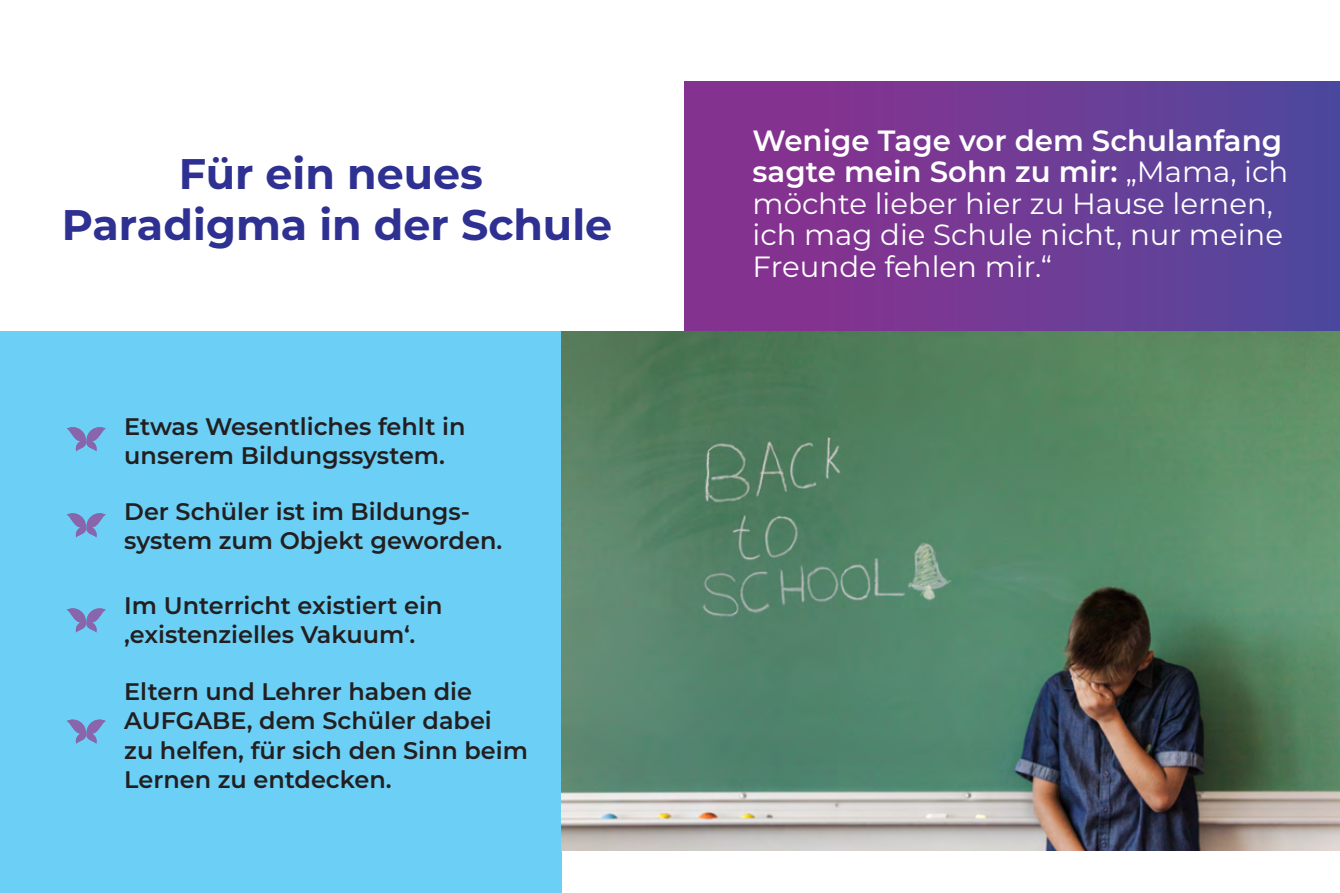
<style>
.page{position:relative;width:1340px;height:893px;background:#fff}
.page>*{position:absolute;margin:0;border:0;box-sizing:border-box;transform-origin:0 0}
.t1{font:700 42.75px/51.3px "Montserrat";color:#2e3092;text-align:center}
.t2{font:29.25px/31.5px "Montserrat";color:#fff}
.t3{font:600 23.85px/29.2px "Montserrat";color:#231f20}
.s1{font-weight:600}
</style>
<div class="page">
<div style="left:684px;top:82px;width:655px;height:253px;background:linear-gradient(to right,#8e2f8e,#51489d)"></div>
<div style="left:0;top:331px;width:561px;height:562px;background:#6bcff6"></div>
<img style="left:561px;top:331px;width:778px;height:520px">
<svg style="left:67px;top:427px;width:39px;height:24px"></svg>
<svg style="left:67px;top:513px;width:39px;height:24px"></svg>
<svg style="left:67px;top:608px;width:39px;height:25px"></svg>
<svg style="left:67px;top:719px;width:39px;height:25px"></svg>
<h1 class="t1" style="left:62px;top:146px;width:552px">Für ein neues<br>Paradigma in der Schule</h1>
<p class="t3" style="left:124px;top:410px;width:343px">Etwas Wesentliches fehlt in unserem Bildungssystem.</p>
<p class="t3" style="left:124px;top:495px;width:379px">Der Schüler ist im Bildungs&shy;system zum Objekt geworden.</p>
<p class="t3" style="left:124px;top:590px;width:320px">Im Unterricht existiert ein ‚existenzielles Vakuum‘.</p>
<p class="t3" style="left:124px;top:676px;width:405px">Eltern und Lehrer haben die<br>AUFGABE, dem Schüler dabei<br>zu helfen, für sich den Sinn beim<br>Lernen zu entdecken.</p>
<p class="t2" style="left:752px;top:124px;width:537px"><span class="s1">Wenige Tage vor dem Schulanfang sagte mein Sohn zu mir:</span> „Mama, ich möchte lieber hier zu Hause lernen, ich mag die Schule nicht, nur meine<br>Freunde fehlen mir.“</p>
</div>
